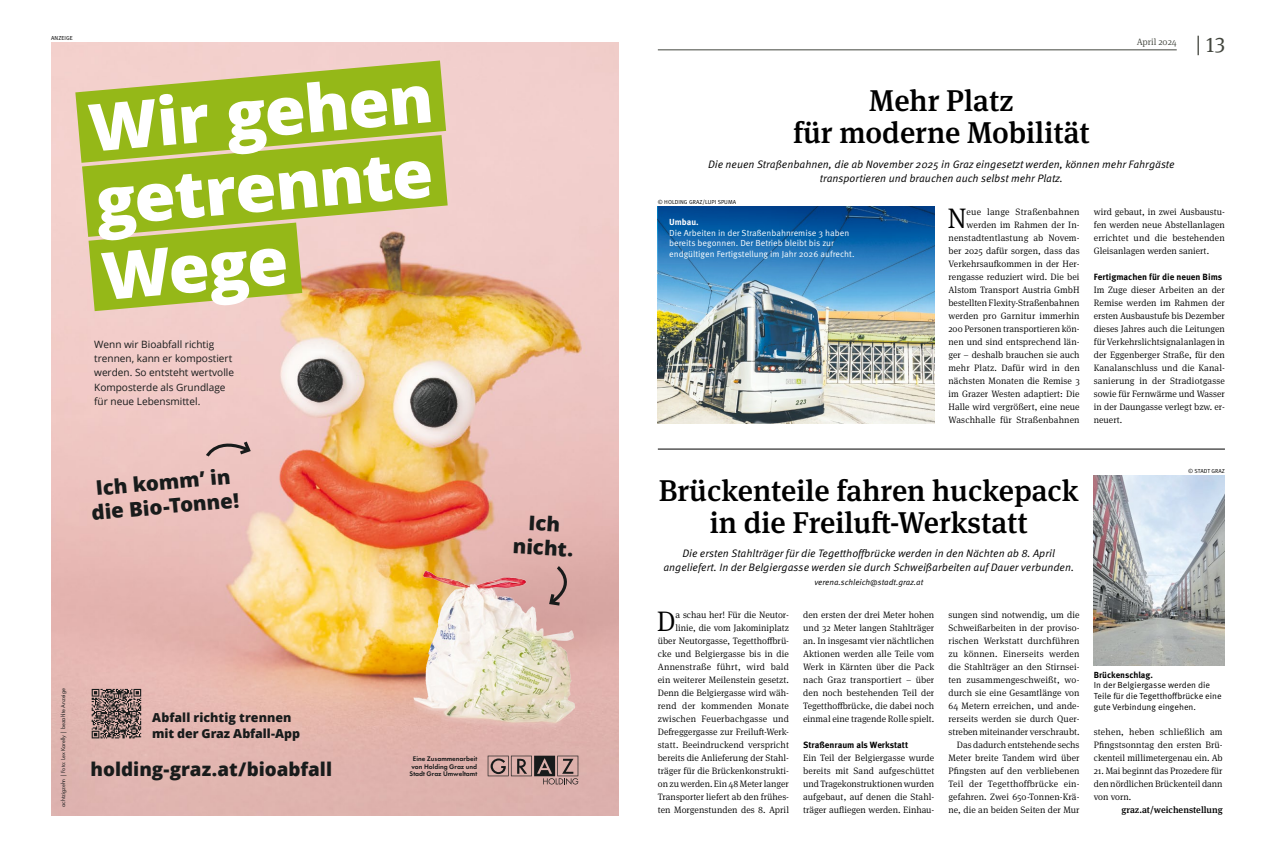
<style>
.page{position:relative;width:1276px;height:851px;background:#fff}
.page>*{position:absolute;margin:0;border:0;box-sizing:border-box;transform-origin:0 0}
.t1{font:800 65.7px "Open Sans";color:#fff}
.t2{font:500 30px/32px "Meta Serif Pro";color:#000;text-align:center}
.t3{font:300 28.3px "Meta Serif Pro";color:#000}
.t4{font:21.4px "Meta Serif Pro";color:#43463e}
.t5{font:800 20.1px/24.2px "Open Sans";color:#181b1b;text-align:center}
.t6{font:800 18.8px "Open Sans";color:#181b1b}
.t7{font:800 12.4px/16.1px "Open Sans";color:#181b1b}
.t8{font:10.8px/14px "Meta Pro Norm Ita";color:#000;text-align:center}
.t9{font:10.1px/14.1px "Open Sans";color:#181b1b}
.t10{font:300 9.3px/13px "Meta Serif Pro";color:#000;text-align:justify}
.t11{font:500 9.3px "Meta Serif Pro";color:#000}
.t12{font:300 9.3px "Meta Serif Pro";color:#43463e}
.t13{font:700 9px "Meta Pro";color:#000}
.t14{font:8.8px/10.6px "Meta Pro Norm";color:#fff}
.t15{font:8.8px/10.6px "Meta Pro Norm";color:#000}
.t16{font:700 8.8px "Meta Pro";color:#000}
.t17{font:700 8.8px "Meta Pro";letter-spacing:-.005em;color:#fff}
.t18{font:8.3px "Meta Pro Norm Ita";color:#000}
.t19{font:600 6.9px/7.7px "Futura PT";color:#181b1b;text-align:center}
.t20{font:6px "Futura PT";color:#181b1b}
.t21{font:5.8px "Meta Pro Norm";letter-spacing:.01em;color:#000}
</style>
<div class="page">
<hr style="left:658px;top:50px;width:518px;height:1px;background:#43463e">
<img style="left:51px;top:43px;width:567px;height:772px">
<img style="left:409px;top:569px;width:177px;height:163px">
<div style="left:51px;top:657px;width:59px;height:158px;background:#e0b5b0"></div>
<svg style="left:546px;top:564px;width:33px;height:43px"></svg>
<svg style="left:204px;top:436px;width:49px;height:23px"></svg>
<svg style="left:75px;top:60px;width:373px;height:251px;background:#adb941"></svg>
<svg style="left:92px;top:688px;width:49px;height:50px;background:#7d6865"></svg>
<svg style="left:488px;top:755px;width:90px;height:29px;background:#a0827f"></svg>
<hr style="left:658px;top:449px;width:567px;height:1px;background:#000">
<img style="left:1093px;top:475px;width:132px;height:190px">
<img style="left:658px;top:304px;width:276px;height:119px">
<svg style="left:658px;top:207px;width:276px;height:97px;background:#327db9"></svg>
<p class="t21" style="left:51px;top:33px;width:23px">ANZEIGE</p>
<h1 class="t1" style="left:84px;top:78px;width:347px;rotate:-5deg">Wir gehen</h1>
<h1 class="t1" style="left:91px;top:152px;width:340px;rotate:-5deg">getrennte</h1>
<h1 class="t1" style="left:97px;top:226px;width:188px;rotate:-5deg">Wege</h1>
<p class="t9" style="left:94px;top:337px;width:141px">Wenn wir Bioabfall richtig trennen, kann er kompostiert werden. So entsteht wertvolle<br>Komposterde als Grundlage für neue Lebensmittel.</p>
<h3 class="t5" style="left:88px;top:475px;width:149px;rotate:-5deg">Ich komm’ in die Bio-Tonne!</h3>
<h3 class="t5" style="left:515px;top:508px;width:62px;rotate:3deg">Ich nicht.</h3>
<p class="t20" style="left:60px;top:806px;width:120px;rotate:-90deg">achtzigzehn | Foto: Lex Karelly | bezahlte Anzeige</p>
<h3 class="t7" style="left:152px;top:708px;width:149px">Abfall richtig trennen mit der Graz Abfall-App</h3>
<h3 class="t6" style="left:91px;top:755px;width:243px">holding-graz.at/bioabfall</h3>
<p class="t19" style="left:410px;top:754px;width:69px">Eine Zusammenarbeit von Holding Graz und<br>Stadt Graz Umweltamt</p>
<h2 class="t2" style="left:793px;top:83px;width:298px">Mehr Platz<br>für moderne Mobilität</h2>
<p class="t12" style="left:1136px;top:35px;width:41px">April 2024</p>
<p class="t8" style="left:708px;top:157px;width:468px">Die neuen Straßenbahnen, die ab November 2025 in Graz eingesetzt werden, können mehr Fahrgäste transportieren und brauchen auch selbst mehr Platz.</p>
<h3 class="t4" style="left:1196px;top:29px;width:31px">| 13</h3>
<p class="t21" style="left:658px;top:197px;width:80px">© HOLDING GRAZ/LUPI SPUMA</p>
<p class="t17" style="left:669px;top:215px;width:31px">Umbau.</p>
<p class="t14" style="left:669px;top:227px;width:187px">Die Arbeiten in der Straßenbahnremise 3 haben bereits begonnen. Der Betrieb bleibt bis zur endgültigen Fertigstellung im Jahr 2026 aufrecht.</p>
<p class="t10" style="left:948px;top:204px;width:133px;text-align:right">eue lange Straßenbahnen werden im Rahmen der In&shy;nenstadtentlastung ab Novem&shy;ber 2025 dafür sorgen, dass das<br>Verkehrsaufkommen in der Her&shy;rengasse reduziert wird. Die bei<br>Alstom Transport Austria GmbH bestellten Flexity-Straßenbahnen werden pro Garnitur immerhin<br>200 Personen transportieren kön&shy;nen und sind entsprechend län&shy;ger – deshalb brauchen sie auch mehr Platz. Dafür wird in den nächsten Monaten die Remise 3 im Grazer Westen adaptiert: Die<br>Halle wird vergrößert, eine neue<br>Waschhalle für Straßenbahnen</p>
<p class="t10" style="left:1093px;top:204px;width:133px">wird gebaut, in zwei Ausbaustu&shy;fen werden neue Abstellanlagen errichtet und die bestehenden Gleisanlagen werden saniert.</p>
<h3 class="t3" style="left:947px;top:198px;width:21px">N</h3>
<p class="t13" style="left:1093px;top:269px;width:130px">Fertigmachen für die neuen Bims</p>
<p class="t10" style="left:1093px;top:282px;width:133px">Im Zuge dieser Arbeiten an der Remise werden im Rahmen der ersten Ausbaustufe bis Dezember dieses Jahres auch die Leitungen für Verkehrslichtsignalanlagen in der Eggenberger Straße, für den Kanalanschluss und die Kanal&shy;sanierung in der Stradiotgasse sowie für Fernwärme und Wasser in der Daungasse verlegt bzw. er&shy;neuert.</p>
<p class="t21" style="left:1188px;top:466px;width:38px">© STADT GRAZ</p>
<h2 class="t2" style="left:659px;top:473px;width:421px">Brückenteile fahren huckepack in die Freiluft-Werkstatt</h2>
<p class="t8" style="left:663px;top:546px;width:412px">Die ersten Stahlträger für die Tegetthoffbrücke werden in den Nächten ab 8. April angeliefert. In der Belgiergasse werden sie durch Schweißarbeiten auf Dauer verbunden.</p>
<p class="t18" style="left:814px;top:576px;width:110px">verena.schleich@stadt.graz.at</p>
<p class="t10" style="left:658px;top:607px;width:133px;text-align:right">a schau her! Für die Neutor&shy;linie, die vom Jakominiplatz über Neutorgasse, Tegetthoffbrü&shy;cke und Belgiergasse bis in die<br>Annenstraße führt, wird bald ein weiterer Meilenstein gesetzt.<br>Denn die Belgiergasse wird wäh&shy;rend der kommenden Monate zwischen Feuerbachgasse und<br>Defreggergasse zur Freiluft-Werk&shy;statt. Beeindruckend verspricht bereits die Anlieferung der Stahl&shy;träger für die Brückenkonstrukti&shy;on zu werden. Ein 48 Meter langer<br>Transporter liefert ab den frühes&shy;ten Morgenstunden des 8. April</p>
<p class="t10" style="left:803px;top:607px;width:133px">den ersten der drei Meter hohen und 32 Meter langen Stahlträger an. In insgesamt vier nächtlichen Aktionen werden alle Teile vom Werk in Kärnten über die Pack nach Graz transportiert – über den noch bestehenden Teil der Tegetthoffbrücke, die dabei noch einmal eine tragende Rolle spielt.</p>
<h3 class="t3" style="left:657px;top:601px;width:20px">D</h3>
<p class="t13" style="left:803px;top:737px;width:107px">Straßenraum als Werkstatt</p>
<p class="t10" style="left:803px;top:750px;width:133px">Ein Teil der Belgiergasse wurde bereits mit Sand aufgeschüttet und Tragekonstruktionen wurden aufgebaut, auf denen die Stahl&shy;träger aufliegen werden. Einhau-</p>
<p class="t10" style="left:948px;top:607px;width:133px;text-align:right">sungen sind notwendig, um die<br>Schweißarbeiten in der proviso&shy;rischen Werkstatt durchführen zu können. Einerseits werden die Stahlträger an den Stirnsei&shy;ten zusammengeschweißt, wo&shy;durch sie eine Gesamtlänge von<br>64 Metern erreichen, und ande&shy;rerseits werden sie durch Quer&shy;streben miteinander verschraubt.<br>Das dadurch entstehende sechs<br>Meter breite Tandem wird über<br>Pfingsten auf den verbliebenen<br>Teil der Tegetthoffbrücke ein&shy;gefahren. Zwei 650-Tonnen-Krä&shy;ne, die an beiden Seiten der Mur</p>
<p class="t16" style="left:1093px;top:667px;width:61px">Brückenschlag.</p>
<p class="t15" style="left:1093px;top:679px;width:129px">In der Belgiergasse werden die<br>Teile für die Tegetthoffbrücke eine gute Verbindung eingehen.</p>
<p class="t10" style="left:1093px;top:724px;width:130px">stehen, heben schließlich am Pfingstsonntag den ersten Brü&shy;ckenteil millimetergenau ein. Ab</p>
<p class="t10" style="left:1093px;top:763px;width:130px">21. Mai beginnt das Prozedere für den nördlichen Brückenteil dann von vorn.</p>
<p class="t11" style="left:1121px;top:802px;width:103px">graz.at/weichenstellung</p>
</div>
